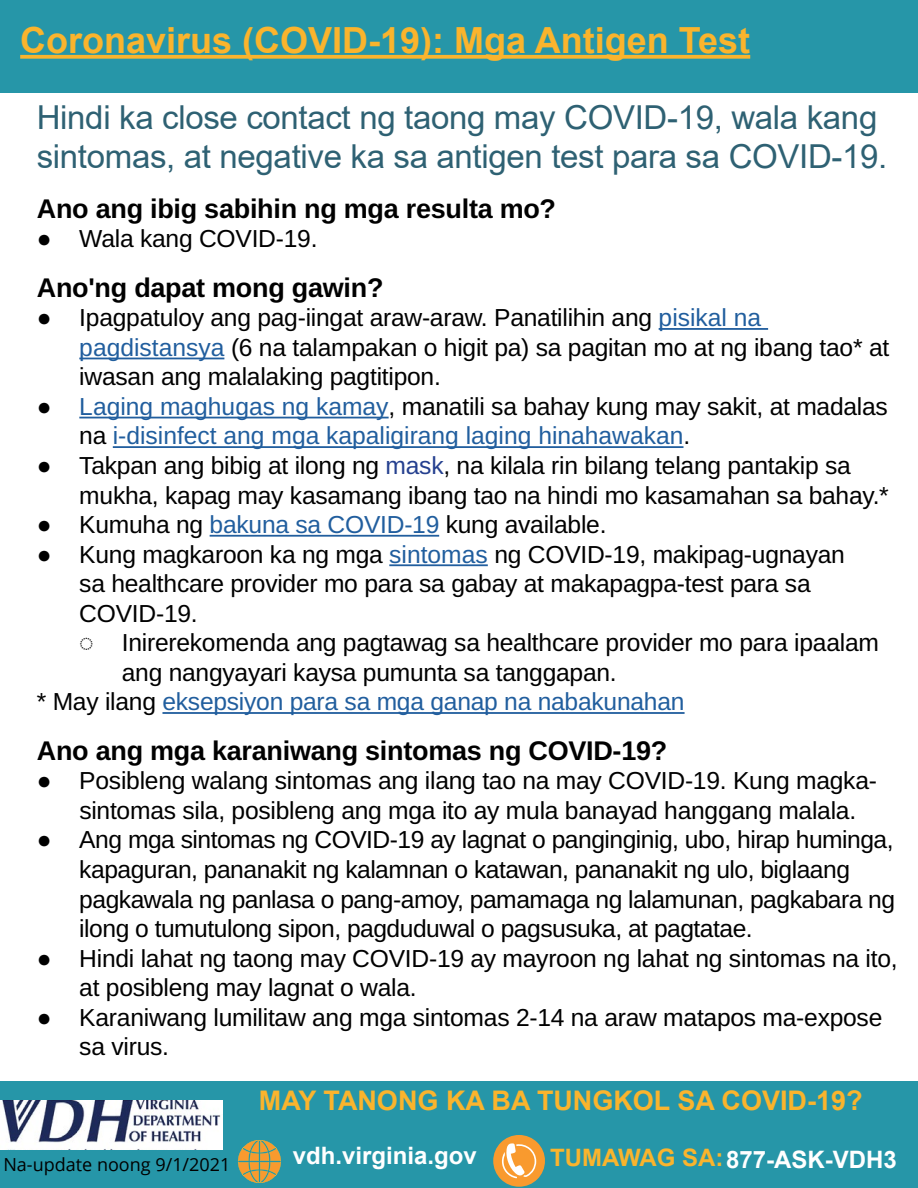
<style>
.page{position:relative;width:918px;height:1188px;background:#fff}
.page>*{position:absolute;margin:0;border:0;box-sizing:border-box;transform-origin:0 0}
.t1{font:700 36px "Arial";color:#fab42d}
.t2{font:33px/39.6px "Arial";letter-spacing:-.01em;color:#2e6173}
.t3{font:700 27px "Arimo";letter-spacing:-.01em;color:#000}
.t4{font:700 27px "Arial";color:#fab42d}
.t5{font:24.6px/29.4px "Arimo";letter-spacing:-.01em;color:#000}
.t6{font:24.6px/29.4px "Arimo";letter-spacing:-.01em;color:#215e9e}
.t7{font:700 24px "Arial";color:#fff}
.t8{font:18px "Open Sans";color:#000}
.s1{color:#215e9e}
.s2{color:#000}
.s3{color:#25408f}
.s4{color:#fab42d}
</style>
<div class="page">
<div style="left:0;top:0;width:918px;height:92px;background:#2696a8"></div>
<div style="left:0;top:1081px;width:918px;height:107px;background:#2696a8"></div>
<svg style="left:493px;top:1135px;width:52px;height:52px"></svg>
<img style="left:0;top:1100px;width:223px;height:50px">
<svg style="left:238px;top:1140px;width:43px;height:43px"></svg>
<svg style="left:20px;top:55px;width:730px;height:4px;background:#e8b137"></svg>
<hr style="left:659px;top:328px;width:109px;height:2px;background:#215e9e">
<hr style="left:79px;top:358px;width:145px;height:1px;background:#215e9e">
<hr style="left:79px;top:417px;width:310px;height:1px;background:#215e9e">
<hr style="left:113px;top:446px;width:571px;height:2px;background:#215e9e">
<hr style="left:210px;top:535px;width:229px;height:2px;background:#215e9e">
<hr style="left:389px;top:564px;width:99px;height:2px;background:#215e9e">
<hr style="left:162px;top:712px;width:523px;height:2px;background:#215e9e">
<h1 class="t1" style="left:20px;top:15px;width:732px">Coronavirus (COVID-19): Mga Antigen Test</h1>
<h2 class="t2" style="left:37px;top:97px;width:852px">Hindi ka close contact ng taong may COVID-19, wala kang sintomas, at negative ka sa antigen test para sa COVID-19.</h2>
<p class="t3" style="left:37px;top:190px;width:521px">Ano ang ibig sabihin ng mga resulta mo?</p>
<p class="t5" style="left:37px;top:225px;width:282px">● Wala kang COVID-19.</p>
<p class="t3" style="left:37px;top:269px;width:348px">Ano'ng dapat mong gawin?</p>
<p class="t5" style="left:79px;top:304px;width:811px;text-indent:-43px">● Ipagpatuloy ang pag-iingat araw-araw. Panatilihin ang <span class="s1">pisikal na pagdistansya</span> (6 na talampakan o higit pa) sa pagitan mo at ng ibang tao* at iwasan ang malalaking pagtitipon.</p>
<p class="t6" style="left:79px;top:392px;width:810px;text-indent:-43px"><span class="s2">●</span> Laging maghugas ng kamay<span class="s2">, manatili sa bahay kung may sakit, at madalas na</span> i-disinfect ang mga kapaligirang laging hinahawakan<span class="s2">.</span></p>
<p class="t5" style="left:79px;top:451px;width:811px;text-indent:-43px">● Takpan ang bibig at ilong ng <span class="s3">mask</span>, na kilala rin bilang telang pantakip sa mukha, kapag may kasamang ibang tao na hindi mo kasamahan sa bahay.*</p>
<p class="t5" style="left:37px;top:510px;width:571px">● Kumuha ng <span class="s1">bakuna sa COVID-19</span> kung available.</p>
<p class="t5" style="left:37px;top:540px;width:810px">● Kung magkaroon ka ng mga <span class="s1">sintomas</span> ng COVID-19, makipag-ugnayan</p>
<p class="t5" style="left:79px;top:569px;width:733px">sa healthcare provider mo para sa gabay at makapagpa-test para sa</p>
<p class="t5" style="left:79px;top:599px;width:120px">COVID-19.</p>
<p class="t5" style="left:79px;top:629px;width:801px">◌ Inirerekomenda ang pagtawag sa healthcare provider mo para ipaalam</p>
<p class="t5" style="left:122px;top:658px;width:496px">ang nangyayari kaysa pumunta sa tanggapan.</p>
<p class="t6" style="left:37px;top:688px;width:649px"><span class="s2">* May ilang</span> eksepsiyon para sa mga ganap na nabakunahan</p>
<p class="t3" style="left:37px;top:732px;width:632px">Ano ang mga karaniwang sintomas ng COVID-19?</p>
<p class="t5" style="left:79px;top:767px;width:799px;text-indent:-43px">● Posibleng walang sintomas ang ilang tao na may COVID-19. Kung magka&shy;sintomas sila, posibleng ang mga ito ay mula banayad hanggang malala.</p>
<p class="t5" style="left:79px;top:826px;width:817px;text-indent:-43px">● Ang mga sintomas ng COVID-19 ay lagnat o panginginig, ubo, hirap huminga, kapaguran, pananakit ng kalamnan o katawan, pananakit ng ulo, biglaang pagkawala ng panlasa o pang-amoy, pamamaga ng lalamunan, pagkabara ng ilong o tumutulong sipon, pagduduwal o pagsusuka, at pagtatae.</p>
<p class="t5" style="left:79px;top:944px;width:820px;text-indent:-43px">● Hindi lahat ng taong may COVID-19 ay mayroon ng lahat ng sintomas na ito, at posibleng may lagnat o wala.</p>
<p class="t5" style="left:79px;top:1003px;width:805px;text-indent:-43px">● Karaniwang lumilitaw ang mga sintomas 2-14 na araw matapos ma-expose sa virus.</p>
<p class="t8" style="left:3px;top:1152px;width:229px">Na-update noong 9/1/2021</p>
<p class="t4" style="left:259px;top:1081px;width:605px">MAY TANONG KA BA TUNGKOL SA COVID-19?</p>
<p class="t7" style="left:293px;top:1139px;width:186px">vdh.virginia.gov</p>
<p class="t7" style="left:550px;top:1142px;width:348px"><span class="s4">TUMAWAG SA:</span> 877-ASK-VDH3</p>
</div>
